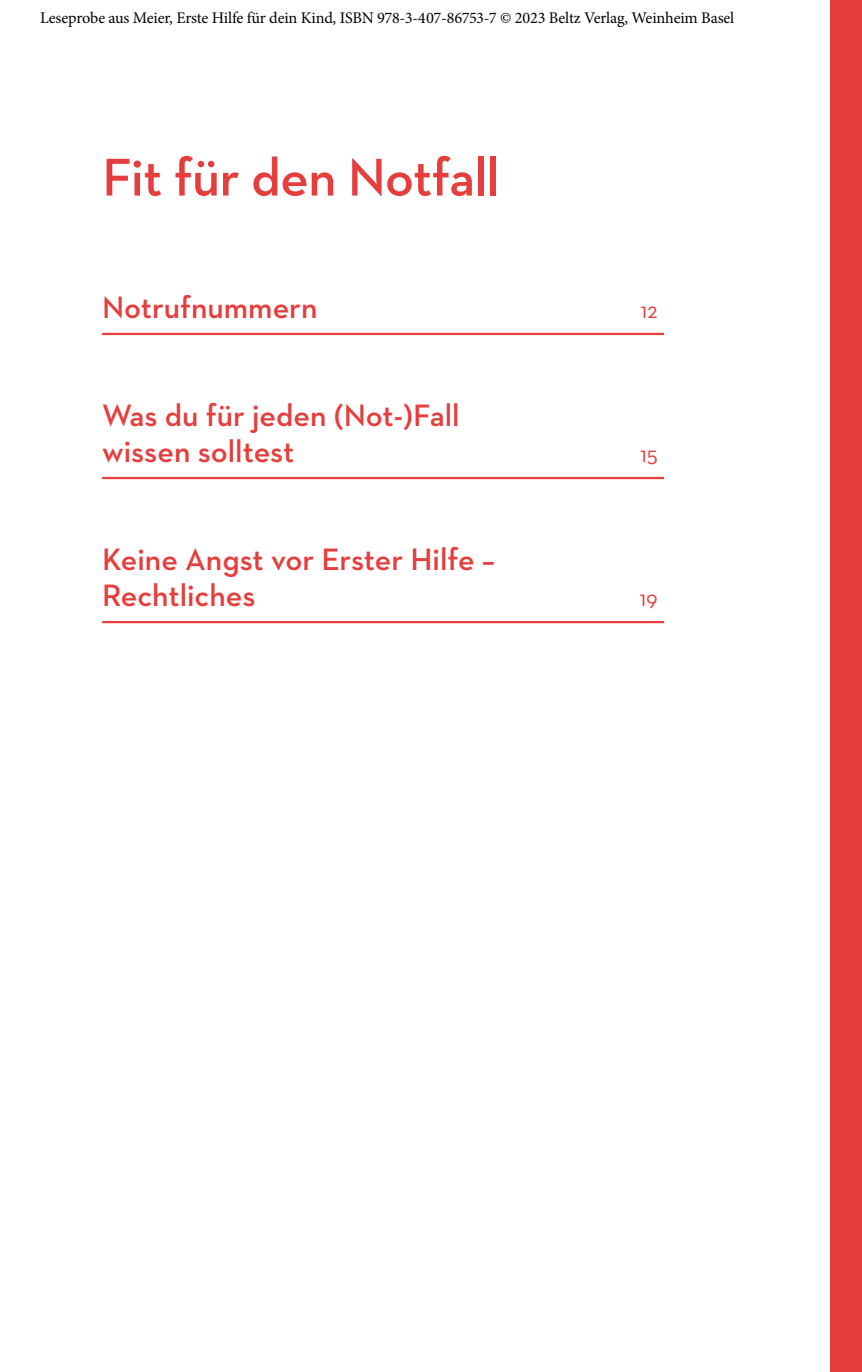
<style>
.page{position:relative;width:862px;height:1372px;background:#fff}
.page>*{position:absolute;margin:0;border:0;box-sizing:border-box;transform-origin:0 0}
.t1{font:600 54px "Neutraface 2 Text";letter-spacing:-.01em;color:#e63d3d}
.t2{font:600 31.5px/36px "Neutraface 2 Text";color:#e63d3d}
.t3{font:22.5px "Neutraface 2 Text";color:#e63d3d}
.t4{font:16.2px "Minion Pro";letter-spacing:-.01em;color:#000}
</style>
<div class="page">
<div style="left:829px;top:0;width:32px;height:1371px;background:#e63d3d"></div>
<hr style="left:102px;top:333px;width:561px;height:2px;background:#e63d3d">
<hr style="left:102px;top:477px;width:561px;height:2px;background:#e63d3d">
<hr style="left:102px;top:621px;width:561px;height:2px;background:#e63d3d">
<p class="t4" style="left:40px;top:7px;width:695px">Leseprobe aus Meier, Erste Hilfe für dein Kind, ISBN 978-3-407-86753-7 © 2023 Beltz Verlag, Weinheim Basel</p>
<p class="t1" style="left:102px;top:143px;width:399px">Fit für den Notfall</p>
<p class="t2" style="left:102px;top:288px;width:217px">Notrufnummern</p>
<p class="t3" style="left:640px;top:296px;width:18px">12</p>
<p class="t2" style="left:102px;top:396px;width:359px">Was du für jeden (Not-)Fall wissen solltest</p>
<p class="t2" style="left:102px;top:540px;width:394px">Keine Angst vor Erster Hilfe –<br>Rechtliches</p>
<p class="t3" style="left:640px;top:440px;width:19px">15</p>
<p class="t3" style="left:639px;top:584px;width:19px">19</p>
</div>
